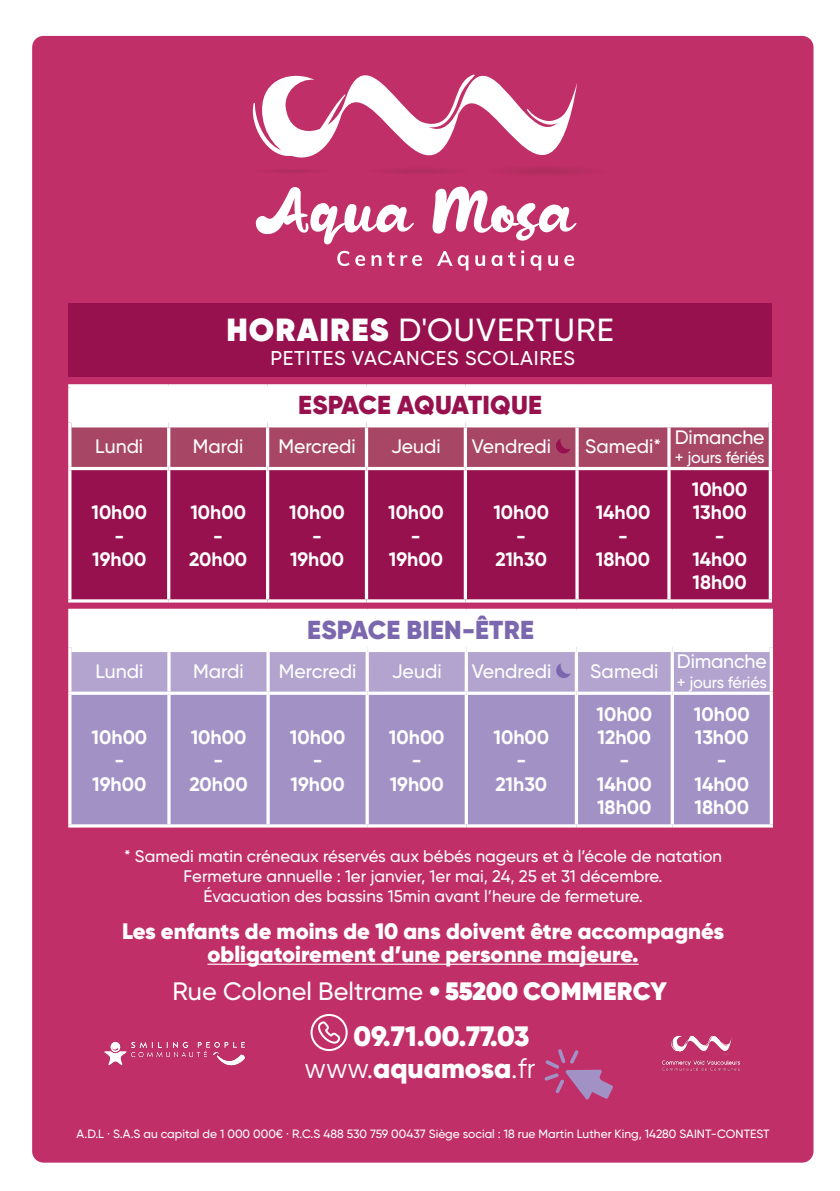
<style>
.page{position:relative;width:840px;height:1191px;background:#fff}
.page>*{position:absolute;margin:0;border:0;box-sizing:border-box;transform-origin:0 0}
.t1{font:500 32px "Gilroy";letter-spacing:.035em;color:#fff}
.t2{font:900 28px/32px "Gilroy";color:#fff;text-align:right}
.t3{font:900 26px "Gilroy";letter-spacing:.005em;color:#97114e}
.t4{font:900 26px "Gilroy";letter-spacing:.01em;color:#7b67ae}
.t5{font:500 25.2px "Gilroy";color:#fff}
.t6{font:900 22.4px/23.2px "Gilroy";color:#fff;text-align:center}
.t7{font:500 20px "Gilroy";letter-spacing:.035em;color:#fff}
.t8{font:700 19.4px/23.4px "Gilroy";color:#fff;text-align:center}
.t9{font:500 19.4px "Gilroy";color:#fff}
.t10{font:500 16.8px/19.8px "Gilroy";color:#fff;text-align:center}
.t11{font:500 16.2px "Gilroy";letter-spacing:-.01em;color:#fff}
.t12{font:500 12px "Gilroy";color:#fff}
.s1{font-weight:800}
.s2{font-weight:400}
</style>
<div class="page">
<div style="left:32px;top:36px;width:781px;height:1126px;background:#c02f67;border-radius:11px"></div>
<svg style="left:248px;top:35px;width:358px;height:235px"></svg>
<div style="left:70px;top:386px;width:700px;height:36px;background:#fff"></div>
<div style="left:71px;top:470px;width:697px;height:129px;background:#97114e"></div>
<hr style="left:68px;top:422px;width:3px;height:45px;background:#fff">
<hr style="left:768px;top:422px;width:3px;height:45px;background:#fff">
<hr style="left:68px;top:384px;width:101px;height:3px;background:#fff">
<hr style="left:68px;top:387px;width:3px;height:35px;background:#fff">
<hr style="left:169px;top:384px;width:98px;height:3px;background:#fff">
<hr style="left:267px;top:384px;width:99px;height:3px;background:#fff">
<hr style="left:366px;top:384px;width:99px;height:3px;background:#fff">
<hr style="left:465px;top:384px;width:111px;height:3px;background:#fff">
<hr style="left:576px;top:384px;width:92px;height:3px;background:#fff">
<hr style="left:668px;top:384px;width:103px;height:3px;background:#fff">
<hr style="left:768px;top:387px;width:3px;height:35px;background:#fff">
<hr style="left:668px;top:467px;width:103px;height:3px;background:#fff">
<hr style="left:768px;top:470px;width:3px;height:129px;background:#fff">
<hr style="left:668px;top:599px;width:103px;height:3px;background:#fff">
<hr style="left:68px;top:467px;width:101px;height:3px;background:#fff">
<hr style="left:68px;top:470px;width:3px;height:129px;background:#fff">
<hr style="left:68px;top:599px;width:101px;height:3px;background:#fff">
<hr style="left:169px;top:467px;width:98px;height:3px;background:#fff">
<hr style="left:167px;top:470px;width:3px;height:129px;background:#fff">
<hr style="left:169px;top:599px;width:98px;height:3px;background:#fff">
<hr style="left:267px;top:467px;width:99px;height:3px;background:#fff">
<hr style="left:266px;top:470px;width:3px;height:129px;background:#fff">
<hr style="left:267px;top:599px;width:99px;height:3px;background:#fff">
<hr style="left:366px;top:467px;width:99px;height:3px;background:#fff">
<svg style="left:364px;top:470px;width:4px;height:129px"></svg>
<hr style="left:366px;top:599px;width:99px;height:3px;background:#fff">
<hr style="left:465px;top:467px;width:111px;height:3px;background:#fff">
<hr style="left:463px;top:470px;width:3px;height:129px;background:#fff">
<hr style="left:465px;top:599px;width:111px;height:3px;background:#fff">
<hr style="left:576px;top:467px;width:92px;height:3px;background:#fff">
<hr style="left:575px;top:470px;width:3px;height:129px;background:#fff">
<hr style="left:667px;top:470px;width:3px;height:129px;background:#fff">
<hr style="left:576px;top:599px;width:92px;height:3px;background:#fff">
<svg style="left:70px;top:422px;width:700px;height:46px;background:#b6657f"></svg>
<div style="left:70px;top:610px;width:701px;height:37px;background:#fff"></div>
<div style="left:71px;top:695px;width:698px;height:129px;background:#a291c5"></div>
<hr style="left:68px;top:647px;width:3px;height:44px;background:#fff">
<hr style="left:769px;top:647px;width:3px;height:44px;background:#fff">
<hr style="left:68px;top:609px;width:101px;height:3px;background:#fff">
<hr style="left:68px;top:612px;width:3px;height:35px;background:#fff">
<hr style="left:169px;top:609px;width:99px;height:3px;background:#fff">
<hr style="left:268px;top:609px;width:99px;height:3px;background:#fff">
<hr style="left:367px;top:609px;width:99px;height:3px;background:#fff">
<hr style="left:466px;top:609px;width:110px;height:3px;background:#fff">
<hr style="left:576px;top:609px;width:96px;height:3px;background:#fff">
<hr style="left:672px;top:609px;width:100px;height:3px;background:#fff">
<hr style="left:769px;top:612px;width:3px;height:35px;background:#fff">
<svg style="left:672px;top:691px;width:100px;height:4px"></svg>
<hr style="left:769px;top:695px;width:3px;height:129px;background:#fff">
<hr style="left:672px;top:824px;width:100px;height:3px;background:#fff">
<svg style="left:68px;top:691px;width:101px;height:4px"></svg>
<hr style="left:68px;top:695px;width:3px;height:129px;background:#fff">
<hr style="left:68px;top:824px;width:101px;height:3px;background:#fff">
<hr style="left:169px;top:691px;width:99px;height:4px;background:#f9f8fb">
<hr style="left:167px;top:695px;width:3px;height:129px;background:#fff">
<hr style="left:169px;top:824px;width:99px;height:3px;background:#fff">
<hr style="left:268px;top:691px;width:99px;height:4px;background:#f5f3f8">
<hr style="left:266px;top:695px;width:3px;height:129px;background:#fff">
<hr style="left:268px;top:824px;width:99px;height:3px;background:#fff">
<svg style="left:367px;top:693px;width:99px;height:2px"></svg>
<hr style="left:365px;top:695px;width:3px;height:129px;background:#fff">
<hr style="left:367px;top:824px;width:99px;height:3px;background:#fff">
<svg style="left:466px;top:693px;width:110px;height:2px"></svg>
<hr style="left:464px;top:695px;width:3px;height:129px;background:#fff">
<hr style="left:466px;top:824px;width:110px;height:3px;background:#fff">
<svg style="left:576px;top:693px;width:96px;height:2px"></svg>
<hr style="left:574px;top:695px;width:3px;height:129px;background:#fff">
<hr style="left:670px;top:695px;width:3px;height:129px;background:#fff">
<hr style="left:576px;top:824px;width:96px;height:3px;background:#fff">
<svg style="left:70px;top:647px;width:701px;height:46px;background:#beb3d6"></svg>
<hr style="left:207px;top:963px;width:431px;height:1px;background:#fff">
<svg style="left:310px;top:1014px;width:37px;height:37px"></svg>
<div style="left:68px;top:303px;width:703px;height:74px;background:#97114e"></div>
<svg style="left:544px;top:1049px;width:69px;height:50px"></svg>
<img style="left:104px;top:1042px;width:142px;height:24px">
<img style="left:661px;top:1035px;width:80px;height:36px">
<h1 class="t1" style="left:226px;top:310px;width:388px"><span class="s1">HORAIRES</span> D'OUVERTURE</h1>
<p class="t7" style="left:270px;top:346px;width:306px">PETITES VACANCES SCOLAIRES</p>
<h3 class="t3" style="left:298px;top:389px;width:245px">ESPACE AQUATIQUE</h3>
<p class="t9" style="left:95px;top:435px;width:49px">Lundi</p>
<p class="t9" style="left:193px;top:435px;width:52px">Mardi</p>
<p class="t9" style="left:278px;top:435px;width:79px">Mercredi</p>
<p class="t9" style="left:391px;top:435px;width:51px">Jeudi</p>
<p class="t9" style="left:471px;top:435px;width:81px">Vendredi</p>
<p class="t9" style="left:584px;top:435px;width:77px">Samedi*</p>
<p class="t8" style="left:91px;top:500px;width:57px">10h00 -<br>19h00</p>
<p class="t8" style="left:189px;top:500px;width:60px">10h00 -<br>20h00</p>
<p class="t8" style="left:289px;top:500px;width:57px">10h00 -<br>19h00</p>
<p class="t8" style="left:388px;top:500px;width:57px">10h00 -<br>19h00</p>
<p class="t8" style="left:493px;top:500px;width:57px">10h00 -<br>21h30</p>
<p class="t8" style="left:595px;top:500px;width:56px">14h00 -<br>18h00</p>
<h3 class="t4" style="left:307px;top:613px;width:228px">ESPACE BIEN-ÊTRE</h3>
<p class="t9" style="left:95px;top:659px;width:50px">Lundi</p>
<p class="t9" style="left:193px;top:659px;width:52px">Mardi</p>
<p class="t9" style="left:279px;top:659px;width:79px">Mercredi</p>
<p class="t9" style="left:391px;top:659px;width:51px">Jeudi</p>
<p class="t9" style="left:471px;top:659px;width:81px">Vendredi</p>
<p class="t9" style="left:589px;top:659px;width:70px">Samedi</p>
<p class="t9" style="left:674px;top:425px;width:91px">Dimanche</p>
<p class="t11" style="left:674px;top:447px;width:91px">+ jours fériés</p>
<p class="t8" style="left:691px;top:477px;width:57px">10h00<br>13h00 -<br>14h00<br>18h00</p>
<p class="t9" style="left:676px;top:649px;width:91px">Dimanche</p>
<p class="t11" style="left:676px;top:672px;width:91px">+ jours fériés</p>
<p class="t8" style="left:596px;top:702px;width:57px">10h00<br>12h00 -<br>14h00<br>18h00</p>
<p class="t8" style="left:693px;top:702px;width:57px">10h00<br>13h00 -<br>14h00<br>18h00</p>
<p class="t10" style="left:124px;top:846px;width:599px">* Samedi matin créneaux réservés aux bébés nageurs et à l’école de natation<br>Fermeture annuelle : 1er janvier, 1er mai, 24, 25 et 31 décembre.<br>Évacuation des bassins 15min avant l’heure de fermeture.</p>
<p class="t6" style="left:122px;top:919px;width:603px">Les enfants de moins de 10 ans doivent être accompagnés obligatoirement d’une personne majeure.</p>
<p class="t8" style="left:91px;top:725px;width:57px">10h00 -<br>19h00</p>
<p class="t8" style="left:189px;top:725px;width:60px">10h00 -<br>20h00</p>
<p class="t8" style="left:290px;top:725px;width:57px">10h00 -<br>19h00</p>
<p class="t8" style="left:388px;top:725px;width:57px">10h00 -<br>19h00</p>
<p class="t8" style="left:493px;top:725px;width:57px">10h00 -<br>21h30</p>
<p class="t5" style="left:172px;top:975px;width:496px">Rue Colonel Beltrame <span class="s1">• 55200 COMMERCY</span></p>
<h2 class="t2" style="left:304px;top:1020px;width:232px">09.71.00.77.03 <span class="s2">www.</span>aquamosa<span class="s2">.fr</span></h2>
<p class="t12" style="left:76px;top:1126px;width:694px">A.D.L · S.A.S au capital de 1 000 000€ · R.C.S 488 530 759 00437 Siège social : 18 rue Martin Luther King, 14280 SAINT-CONTEST</p>
</div>
